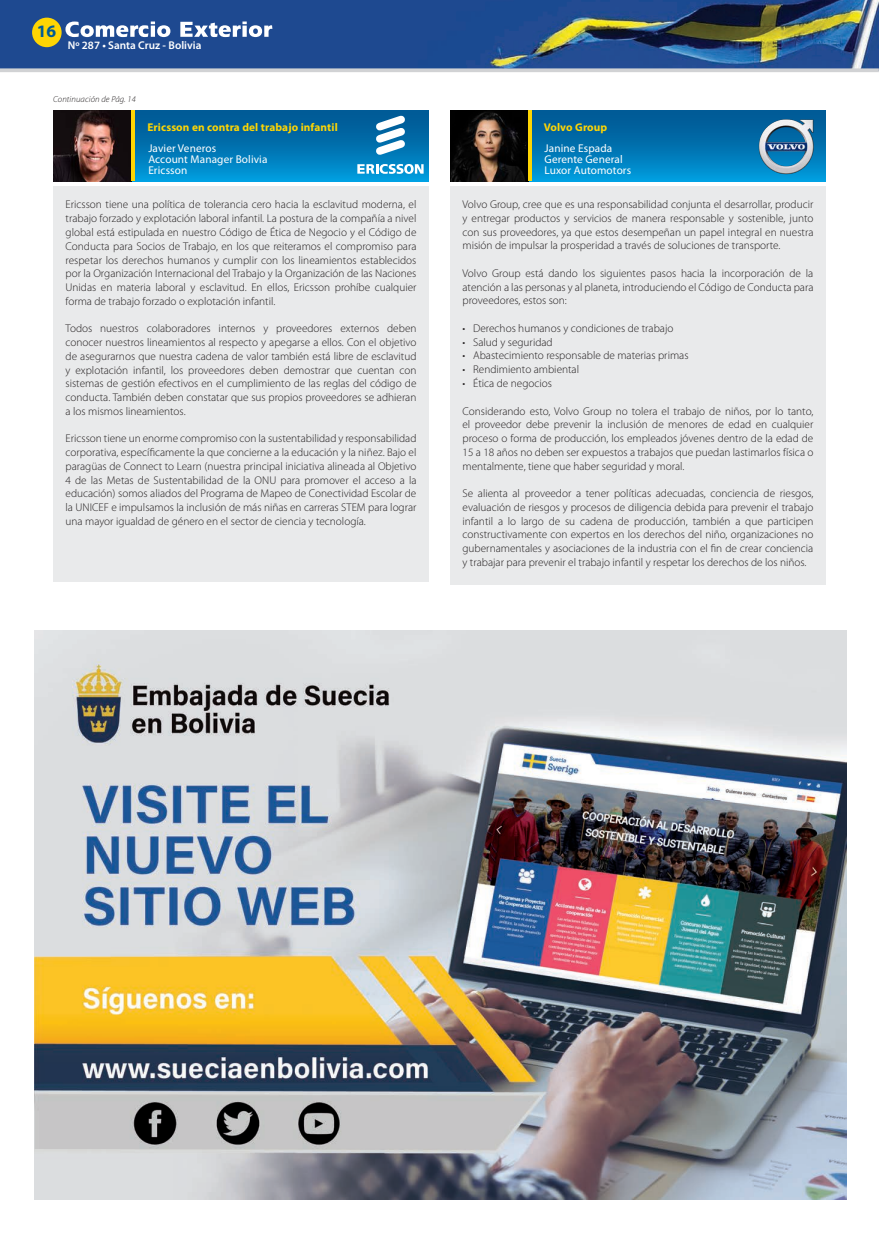
<style>
.page{position:relative;width:879px;height:1234px;background:#fff}
.page>*{position:absolute;margin:0;border:0;box-sizing:border-box;transform-origin:0 0}
.t1{font:700 17.5px "Myriad Pro";color:#005b97}
.t2{font:300 11.25px/13.8px "Myriad Pro";color:#231f20;text-align:justify}
.t3{font:11.25px "Myriad Pro";letter-spacing:.01em;color:#fff}
.t4{font:700 11.25px "Myriad Pro";letter-spacing:.01em;color:#fed503}
.t5{font:600 11.25px "Myriad Pro";color:#fff}
.t6{font:italic 300 8.75px "Myriad Pro";letter-spacing:.01em;color:#231f20}
</style>
<div class="page">
<img style="left:0;top:0;width:879px;height:68px">
<svg style="left:0;top:68px;width:879px;height:4px;background:#bec4cd"></svg>
<svg style="left:65px;top:22px;width:207px;height:15px"></svg>
<div style="left:32px;top:18px;width:30px;height:29px;background:#fed503;border-radius:50%"></div>
<div style="left:450px;top:186px;width:376px;height:399px;background:#e9eaeb"></div>
<div style="left:475px;top:110px;width:351px;height:71px;background:linear-gradient(to bottom,#02528b,#0298d7)"></div>
<img style="left:450px;top:110px;width:78px;height:71px">
<hr style="left:528px;top:110px;width:3px;height:71px;background:#fed503">
<div style="left:53px;top:186px;width:376px;height:395px;background:#e9eaeb"></div>
<div style="left:78px;top:110px;width:351px;height:71px;background:linear-gradient(to bottom,#00518c,#0097d8)"></div>
<img style="left:53px;top:110px;width:78px;height:71px">
<hr style="left:131px;top:110px;width:4px;height:71px;background:#fed503">
<svg style="left:376px;top:116px;width:29px;height:39px"></svg>
<svg style="left:357px;top:163px;width:66px;height:11px"></svg>
<img style="left:754px;top:114px;width:63px;height:63px">
<img style="left:34px;top:630px;width:812px;height:569px">
<h1 class="t1" style="left:37px;top:20px;width:21px">16</h1>
<p class="t5" style="left:68px;top:38px;width:135px">Nº 287 • Santa Cruz - Bolivia</p>
<p class="t6" style="left:53px;top:94px;width:84px">Continuación de Pág. 14</p>
<p class="t4" style="left:147px;top:120px;width:192px">Ericsson en contra del trabajo infantil</p>
<p class="t4" style="left:544px;top:120px;width:65px">Volvo Group</p>
<p class="t3" style="left:148px;top:141px;width:69px">Javier Veneros</p>
<p class="t3" style="left:148px;top:152px;width:121px">Account Manager Bolivia</p>
<p class="t3" style="left:148px;top:164px;width:41px">Ericsson</p>
<p class="t3" style="left:544px;top:141px;width:69px">Janine Espada</p>
<p class="t3" style="left:544px;top:152px;width:80px">Gerente General</p>
<p class="t3" style="left:544px;top:164px;width:88px">Luxor Automotors</p>
<p class="t2" style="left:66px;top:198px;width:352px">Ericsson tiene una política de tolerancia cero hacia la esclavitud moderna, el trabajo forzado y explotación laboral infantil. La postura de la compañía a nivel global está estipulada en nuestro Código de Ética de Negocio y el Código de Conducta para Socios de Trabajo, en los que reiteramos el compromiso para respetar los derechos humanos y cumplir con los lineamientos establecidos por la Organización Internacional del Trabajo y la Organización de las Naciones Unidas en materia laboral y esclavitud. En ellos, Ericsson prohíbe cualquier forma de trabajo forzado o explotación infantil.</p>
<p class="t2" style="left:66px;top:322px;width:352px">Todos nuestros colaboradores internos y proveedores externos deben conocer nuestros lineamientos al respecto y apegarse a ellos. Con el objetivo de asegurarnos que nuestra cadena de valor también está libre de esclavitud y explotación infantil, los proveedores deben demostrar que cuentan con sistemas de gestión efectivos en el cumplimiento de las reglas del código de conducta. También deben constatar que sus propios proveedores se adhieran a los mismos lineamientos.</p>
<p class="t2" style="left:66px;top:432px;width:352px">Ericsson tiene un enorme compromiso con la sustentabilidad y responsabilidad corporativa, específicamente la que concierne a la educación y la niñez. Bajo el paragüas de Connect to Learn (nuestra principal iniciativa alineada al Objetivo 4 de las Metas de Sustentabilidad de la ONU para promover el acceso a la educación) somos aliados del Programa de Mapeo de Conectividad Escolar de la UNICEF e impulsamos la inclusión de más niñas en carreras STEM para lograr una mayor igualdad de género en el sector de ciencia y tecnología.</p>
<p class="t2" style="left:462px;top:198px;width:352px">Volvo Group, cree que es una responsabilidad conjunta el desarrollar, producir y entregar productos y servicios de manera responsable y sostenible, junto con sus proveedores, ya que estos desempeñan un papel integral en nuestra misión de impulsar la prosperidad a través de soluciones de transporte.</p>
<p class="t2" style="left:462px;top:266px;width:352px">Volvo Group está dando los siguientes pasos hacia la incorporación de la atención a las personas y al planeta, introduciendo el Código de Conducta para proveedores, estos son:</p>
<p class="t2" style="left:462px;top:321px;width:212px">• Derechos humanos y condiciones de trabajo</p>
<p class="t2" style="left:462px;top:335px;width:92px">• Salud y seguridad</p>
<p class="t2" style="left:462px;top:349px;width:227px">• Abastecimiento responsable de materias primas</p>
<p class="t2" style="left:462px;top:363px;width:118px">• Rendimiento ambiental</p>
<p class="t2" style="left:462px;top:376px;width:91px">• Ética de negocios</p>
<p class="t2" style="left:462px;top:404px;width:352px">Considerando esto, Volvo Group no tolera el trabajo de niños, por lo tanto, el proveedor debe prevenir la inclusión de menores de edad en cualquier proceso o forma de producción, los empleados jóvenes dentro de la edad de 15 a 18 años no deben ser expuestos a trabajos que puedan lastimarlos física o mentalmente, tiene que haber seguridad y moral.</p>
<p class="t2" style="left:462px;top:486px;width:352px">Se alienta al proveedor a tener políticas adecuadas, conciencia de riesgos, evaluación de riesgos y procesos de diligencia debida para prevenir el trabajo infantil a lo largo de su cadena de producción, también a que participen constructivamente con expertos en los derechos del niño, organizaciones no gubernamentales y asociaciones de la industria con el fin de crear conciencia y trabajar para prevenir el trabajo infantil y respetar los derechos de los niños.</p>
</div>
